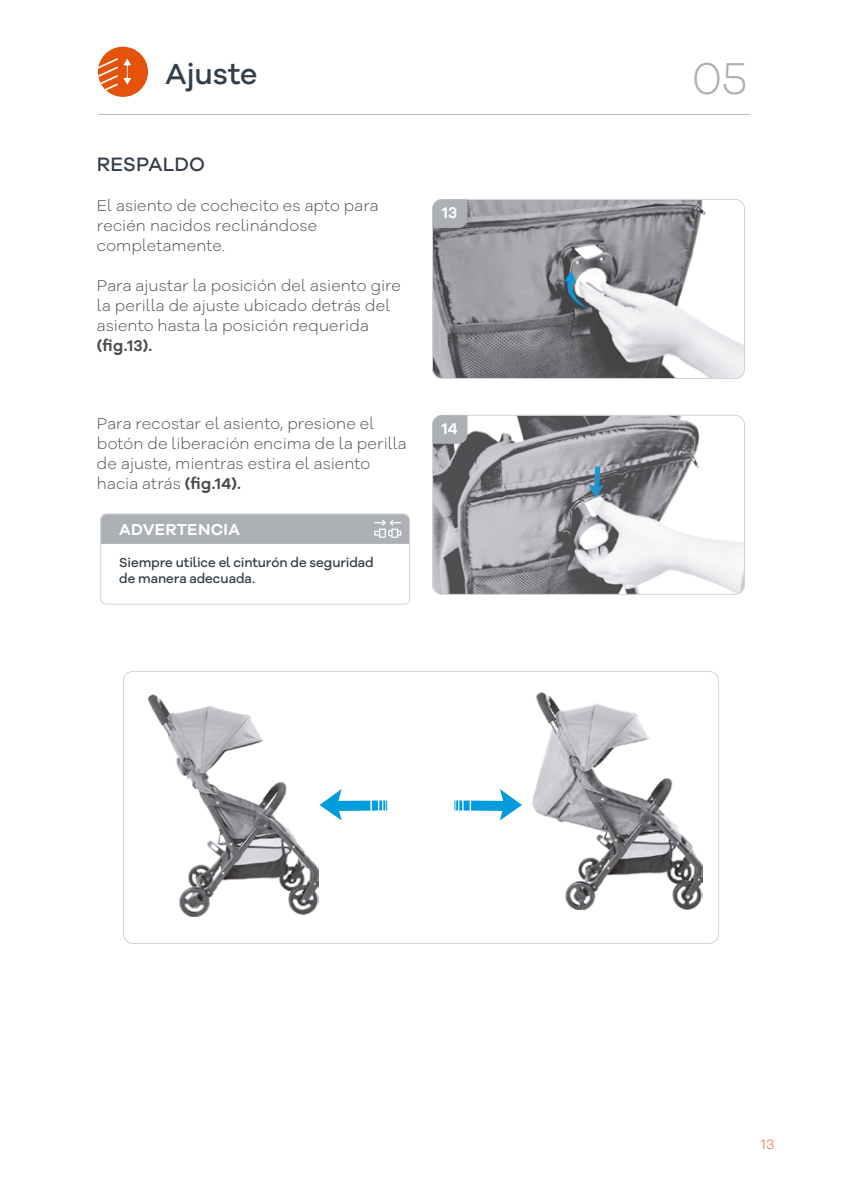
<style>
.page{position:relative;width:842px;height:1191px;background:#fff}
.page>*{position:absolute;margin:0;border:0;box-sizing:border-box;transform-origin:0 0}
.t1{font:300 46px "Galano Grotesque Alt";color:#acb0b4}
.t2{font:500 30px "Galano Grotesque Alt";letter-spacing:-.015em;color:#333e48}
.t3{font:500 20px "Galano Grotesque Alt";letter-spacing:.01em;color:#333e48}
.t4{font:600 16.4px "Galano Grotesque Alt";letter-spacing:.02em;color:#fff}
.t5{font:300 16px/20px "Galano Grotesque Alt";letter-spacing:.005em;color:#4b4b4a}
.t6{font:600 16px "Galano Grotesque Alt";color:#4b4b4a}
.t7{font:600 16px "Galano Grotesque Alt";color:#fff}
.t8{font:300 14px "Galano Grotesque Alt";color:#e5520c}
.t9{font:500 13.4px/16px "Galano Grotesque Alt";letter-spacing:-.005em;color:#333e48}
.s1{font-weight:600}
</style>
<div class="page">
<img style="left:432px;top:199px;width:311px;height:178px">
<svg style="left:565px;top:272px;width:23px;height:37px"></svg>
<div style="left:432px;top:199px;width:313px;height:180px;border:1px solid #d2d5d7;border-radius:10px"></div>
<hr style="left:98px;top:114px;width:652px;height:1px;background:#b7bcbf">
<div style="left:98px;top:47px;width:50px;height:50px;background:#e5520c;border-radius:50%"></div>
<svg style="left:98px;top:58px;width:33px;height:39px"></svg>
<div style="left:463px;top:800px;width:7px;height:10px;background:#009cde"></div>
<svg style="left:454px;top:800px;width:8px;height:10px"></svg>
<svg style="left:471px;top:789px;width:51px;height:31px"></svg>
<div style="left:372px;top:800px;width:6px;height:10px;background:#009cde"></div>
<svg style="left:379px;top:800px;width:8px;height:10px"></svg>
<svg style="left:320px;top:789px;width:50px;height:31px"></svg>
<img style="left:148px;top:694px;width:171px;height:222px">
<img style="left:532px;top:692px;width:170px;height:217px">
<svg style="left:432px;top:199px;width:35px;height:29px"></svg>
<img style="left:432px;top:415px;width:311px;height:178px">
<svg style="left:588px;top:466px;width:16px;height:32px"></svg>
<div style="left:432px;top:415px;width:313px;height:180px;border:1px solid #d2d5d7;border-radius:10px"></div>
<div style="left:123px;top:671px;width:596px;height:273px;border:1px solid #d2d5d7;border-radius:10px"></div>
<svg style="left:432px;top:415px;width:35px;height:29px"></svg>
<svg style="left:100px;top:513px;width:310px;height:92px"></svg>
<h2 class="t2" style="left:165px;top:55px;width:93px">Ajuste</h2>
<h1 class="t1" style="left:692px;top:48px;width:57px">05</h1>
<p class="t3" style="left:97px;top:151px;width:110px">RESPALDO</p>
<p class="t5" style="left:97px;top:195px;width:283px">El asiento de cochecito es apto para recién nacidos reclinándose completamente.</p>
<p class="t5" style="left:97px;top:275px;width:306px">Para ajustar la posición del asiento gire la perilla de ajuste ubicado detrás del asiento hasta la posición requerida</p>
<p class="t6" style="left:97px;top:335px;width:57px">(fig.13).</p>
<p class="t5" style="left:97px;top:413px;width:311px">Para recostar el asiento, presione el botón de liberación encima de la perilla de ajuste, mientras estira el asiento hacia atrás <span class="s1">(fig.14).</span></p>
<p class="t4" style="left:119px;top:519px;width:122px">ADVERTENCIA</p>
<p class="t9" style="left:119px;top:554px;width:256px">Siempre utilice el cinturón de seguridad de manera adecuada.</p>
<p class="t7" style="left:442px;top:203px;width:17px">13</p>
<p class="t7" style="left:442px;top:418px;width:17px">14</p>
<p class="t8" style="left:761px;top:1135px;width:15px">13</p>
</div>
